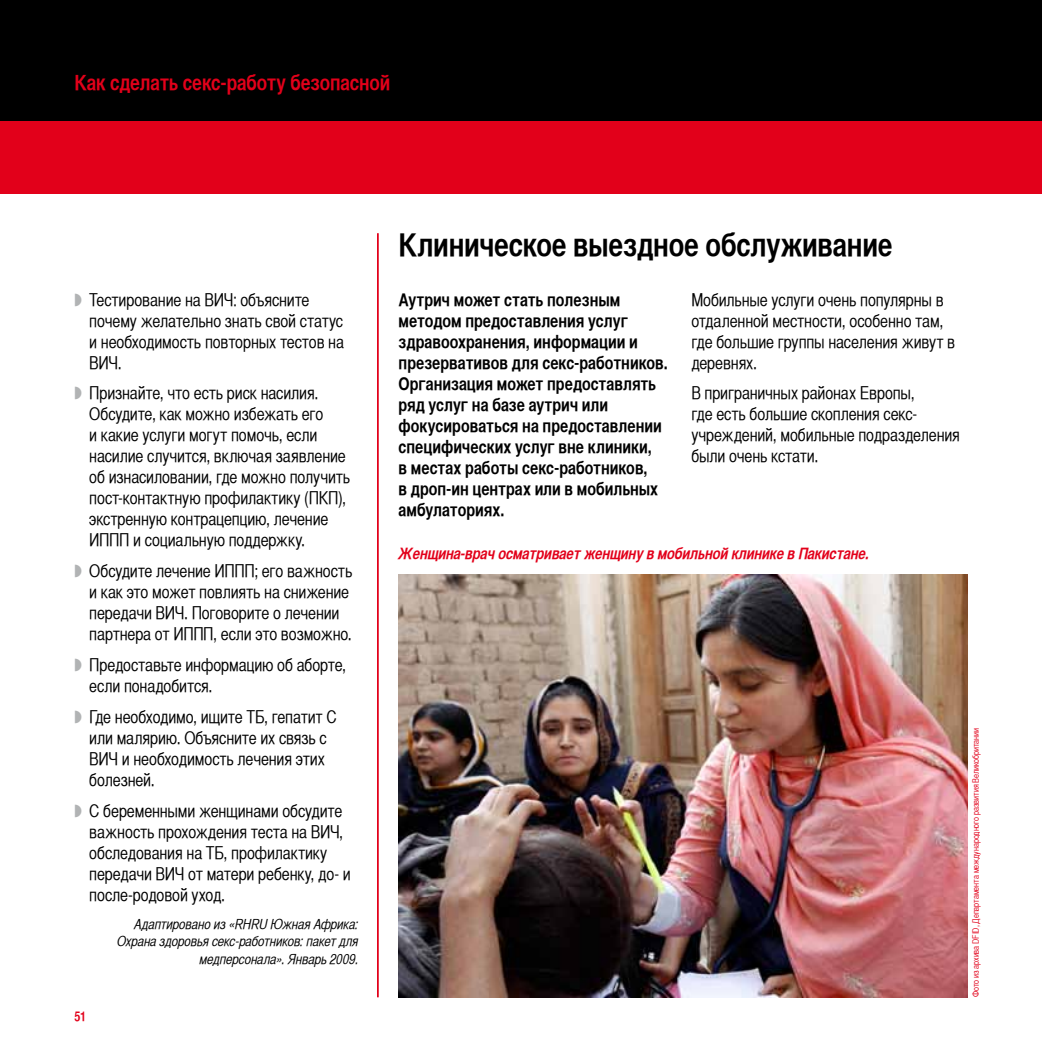
<style>
.page{position:relative;width:1042px;height:1042px;background:#fff}
.page>*{position:absolute;margin:0;border:0;box-sizing:border-box;transform-origin:0 0}
.t1{font:31.5px "Helvetica CY Bold";letter-spacing:-.01em;color:#000}
.t2{font:21px "Helvetica CY Bold";letter-spacing:-.01em;color:#e2001a}
.t3{font:17.5px/21px "Helvetica CY Plain";letter-spacing:-.01em;color:#000}
.t4{font:17.5px/21px "Helvetica CY Bold";color:#000}
.t5{font:italic 15.75px "Helvetica CY Bold";letter-spacing:-.01em;color:#e2001a}
.t6{font:14px/17.5px "Helvetica CY Oblique";letter-spacing:-.005em;color:#000;text-align:right}
.t7{font:13.12px "Helvetica CY Bold";color:#e2001a}
.t8{font:8.75px "Helvetica CY Plain";letter-spacing:-.01em;color:#e2001a}
.s1{color:#b1b3b4}
</style>
<div class="page">
<div style="left:0;top:121px;width:1042px;height:72px;background:#e2001a"></div>
<div style="left:0;top:0;width:1042px;height:121px;background:#000"></div>
<img style="left:399px;top:574px;width:568px;height:423px">
<hr style="left:377px;top:233px;width:2px;height:764px;background:#e2001a">
<p class="t2" style="left:74px;top:70px;width:317px">Как сделать секс-работу безопасной</p>
<p class="t3" style="left:89px;top:289px;width:256px;text-indent:-15px"><span class="s1">◗</span> Тестирование на ВИЧ: объясните почему желательно знать свой статус и необходимость повторных тестов на<br>ВИЧ.</p>
<p class="t3" style="left:89px;top:383px;width:262px;text-indent:-15px"><span class="s1">◗</span> Признайте, что есть риск насилия.<br>Обсудите, как можно избежать его<br>и какие услуги могут помочь, если насилие случится, включая заявление об изнасиловании, где можно получить пост-контактную профилактику (ПКП), экстренную контрацепцию, лечение ИППП и социальную поддержку.</p>
<p class="t3" style="left:89px;top:561px;width:265px;text-indent:-15px"><span class="s1">◗</span> Обсудите лечение ИППП; его важность и как это может повлиять на снижение передачи ВИЧ. Поговорите о лечении партнера от ИППП, если это возможно.</p>
<p class="t3" style="left:89px;top:655px;width:258px;text-indent:-15px"><span class="s1">◗</span> Предоставьте информацию об аборте, если понадобится.</p>
<p class="t3" style="left:89px;top:706px;width:249px;text-indent:-15px"><span class="s1">◗</span> Где необходимо, ищите ТБ, гепатит С или малярию. Объясните их связь с<br>ВИЧ и необходимость лечения этих болезней.</p>
<p class="t3" style="left:89px;top:800px;width:263px;text-indent:-15px"><span class="s1">◗</span> С беременными женщинами обсудите важность прохождения теста на ВИЧ, обследования на ТБ, профилактику передачи ВИЧ от матери ребенку, до- и после-родовой уход.</p>
<p class="t6" style="left:117px;top:915px;width:243px">Адаптировано из «RHRU Южная Африка:<br>Охрана здоровья секс-работников: пакет для медперсонала». Январь 2009.</p>
<p class="t7" style="left:74px;top:1008px;width:13px">51</p>
<h1 class="t1" style="left:399px;top:226px;width:495px">Клиническое выездное обслуживание</h1>
<p class="t3" style="left:691px;top:289px;width:265px">Мобильные услуги очень популярны в отдаленной местности, особенно там, где большие группы населения живут в деревнях.</p>
<p class="t3" style="left:691px;top:383px;width:270px">В приграничных районах Европы,<br>где есть большие скопления секс&shy;учреждений, мобильные подразделения были очень кстати.</p>
<p class="t4" style="left:399px;top:288px;width:271px">Аутрич может стать полезным методом предоставления услуг здравоохранения, информации и презервативов для секс-работников.<br>Организация может предоставлять ряд услуг на базе аутрич или фокусироваться на предоставлении специфических услуг вне клиники,<br>в местах работы секс-работников,<br>в дроп-ин центрах или в мобильных амбулаториях.</p>
<p class="t5" style="left:399px;top:543px;width:472px">Женщина-врач осматривает женщину в мобильной клинике в Пакистане.</p>
<p class="t8" style="left:971px;top:997px;width:271px;rotate:-90deg">Фото из архива DFID, Департамента международного развития Великобритании</p>
</div>
